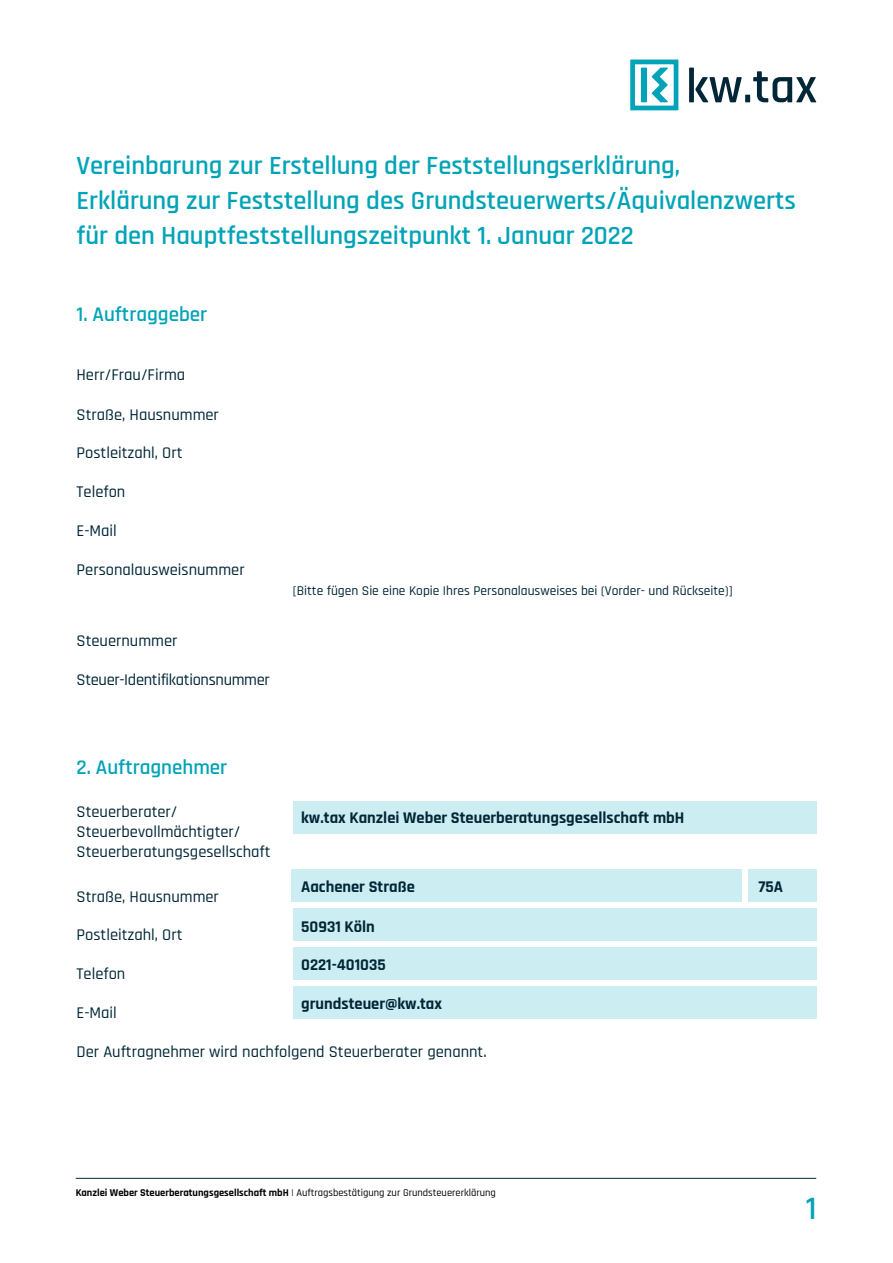
<style>
.page{position:relative;width:893px;height:1263px;background:#fff}
.page>*{position:absolute;margin:0;border:0;box-sizing:border-box;transform-origin:0 0}
.t1{font:600 33px "Rajdhani";color:#00a3b7}
.t2{font:600 26.55px/35.2px "Rajdhani";color:#00a3b7}
.t3{font:600 21px "Rajdhani";color:#00a3b7}
.t4{font:500 16.5px/19.8px "Rajdhani";color:#002637}
.t5{font:700 16.5px "Rajdhani";color:#002637}
.t6{font:500 16.5px "Rajdhani";letter-spacing:-.02em;color:#002637}
.t7{font:500 13.5px "Rajdhani";color:#002637}
.t8{font:500 10.5px "Rajdhani";color:#000}
.s1{font-weight:700}
</style>
<div class="page">
<hr style="left:76px;top:1178px;width:740px;height:1px;background:#002637">
<svg style="left:630px;top:60px;width:48px;height:50px"></svg>
<svg style="left:689px;top:68px;width:127px;height:34px"></svg>
<div style="left:292px;top:869px;width:450px;height:33px;background:#ccedf1"></div>
<div style="left:748px;top:869px;width:68px;height:33px;background:#ccedf1"></div>
<div style="left:293px;top:802px;width:523px;height:32px;background:#ccedf1"></div>
<div style="left:293px;top:908px;width:523px;height:32px;background:#ccedf1"></div>
<div style="left:293px;top:947px;width:523px;height:32px;background:#ccedf1"></div>
<div style="left:293px;top:986px;width:523px;height:32px;background:#ccedf1"></div>
<h2 class="t2" style="left:77px;top:148px;width:721px">Vereinbarung zur Erstellung der Feststellungserklärung,<br>Erklärung zur Feststellung des Grundsteuerwerts/Äquivalenzwerts für den Hauptfeststellungszeitpunkt 1. Januar 2022</h2>
<p class="t3" style="left:77px;top:302px;width:132px">1. Auftraggeber</p>
<p class="t4" style="left:77px;top:365px;width:110px">Herr/Frau/Firma</p>
<p class="t4" style="left:77px;top:405px;width:144px">Straße, Hausnummer</p>
<p class="t4" style="left:77px;top:444px;width:107px">Postleitzahl, Ort</p>
<p class="t4" style="left:77px;top:483px;width:50px">Telefon</p>
<p class="t4" style="left:77px;top:522px;width:42px">E-Mail</p>
<p class="t4" style="left:77px;top:561px;width:170px">Personalausweisnummer</p>
<p class="t4" style="left:77px;top:631px;width:102px">Steuernummer</p>
<p class="t6" style="left:77px;top:670px;width:195px">Steuer-Identifikationsnummer</p>
<p class="t7" style="left:293px;top:582px;width:441px">[Bitte fügen Sie eine Kopie Ihres Personalausweises bei (Vorder- und Rückseite)]</p>
<p class="t3" style="left:77px;top:755px;width:152px">2. Auftragnehmer</p>
<p class="t4" style="left:77px;top:802px;width:196px">Steuerberater/<br>Steuerbevollmächtigter/<br>Steuerberatungsgesellschaft</p>
<p class="t5" style="left:301px;top:808px;width:385px">kw.tax Kanzlei Weber Steuerberatungsgesellschaft mbH</p>
<p class="t5" style="left:301px;top:877px;width:115px">Aachener Straße</p>
<p class="t5" style="left:301px;top:916px;width:75px">50931 Köln</p>
<p class="t5" style="left:301px;top:954px;width:86px">0221-401035</p>
<p class="t5" style="left:301px;top:993px;width:142px">grundsteuer@kw.tax</p>
<p class="t4" style="left:77px;top:887px;width:144px">Straße, Hausnummer</p>
<p class="t4" style="left:77px;top:926px;width:107px">Postleitzahl, Ort</p>
<p class="t4" style="left:77px;top:965px;width:50px">Telefon</p>
<p class="t4" style="left:77px;top:1004px;width:42px">E-Mail</p>
<p class="t4" style="left:77px;top:1042px;width:411px">Der Auftragnehmer wird nachfolgend Steuerberater genannt.</p>
<p class="t5" style="left:758px;top:877px;width:26px">75A</p>
<p class="t8" style="left:76px;top:1186px;width:422px"><span class="s1">Kanzlei Weber Steuerberatungsgesellschaft mbH</span> | Auftragsbestätigung zur Grundsteuererklärung</p>
<h1 class="t1" style="left:806px;top:1189px;width:12px">1</h1>
</div>
